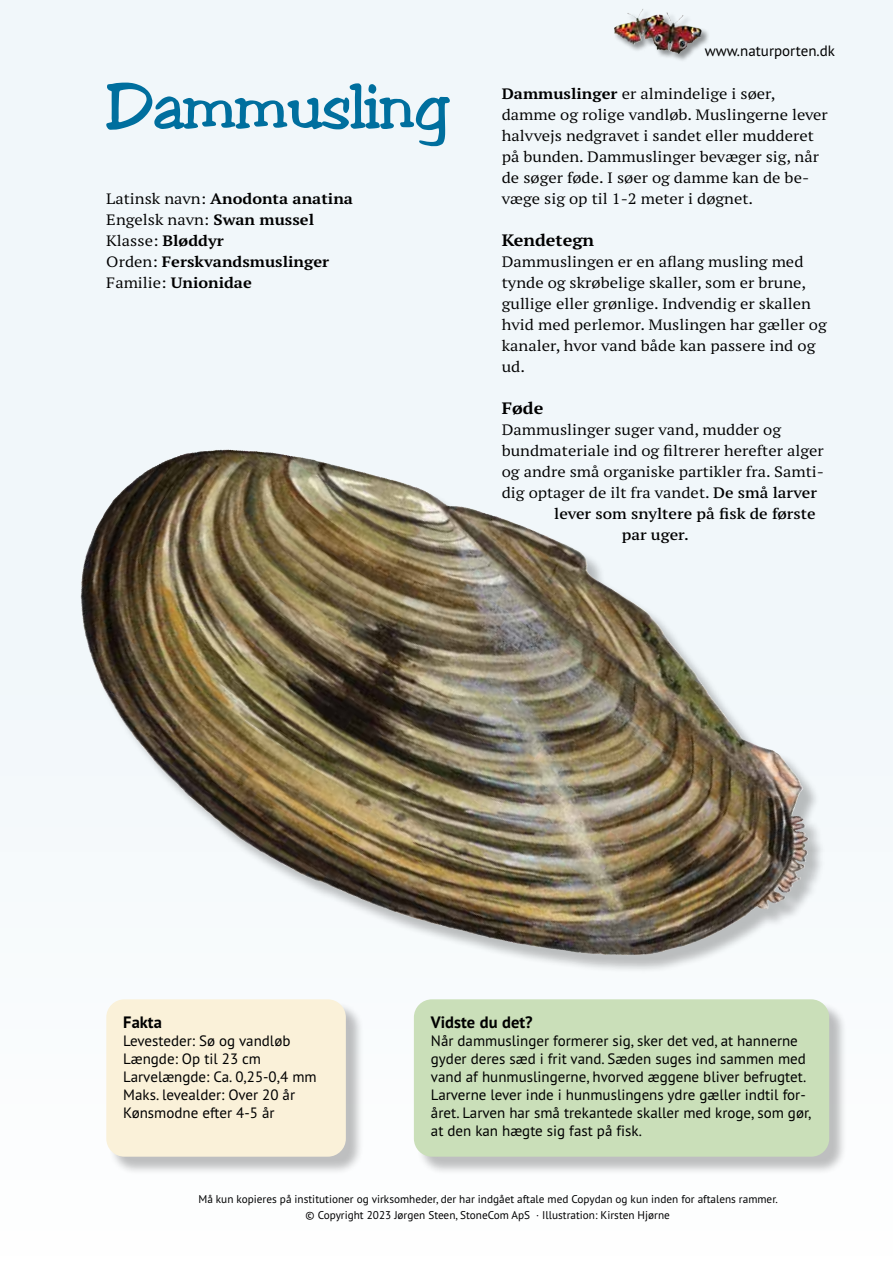
<style>
.page{position:relative;width:893px;height:1263px;background:#f1f7fa}
.page>*{position:absolute;margin:0;border:0;box-sizing:border-box;transform-origin:0 0}
.t1{font:60px "Toledo";letter-spacing:-.01em;color:#006f9e}
.t2{font:700 16.5px "PT Sans Pro";color:#000}
.t3{font:700 expanded 16.5px "PT Serif Pro";color:#000}
.t4{font:expanded 15px/21px "PT Serif Pro";color:#000}
.t5{font:15px/18px "PT Sans Pro";color:#000}
.t6{font:700 expanded 15px/21px "PT Serif Pro";color:#000}
.t7{font:600 expanded 15px "PT Serif Pro";color:#000}
.t8{font:11.25px/16.5px "PT Sans Pro";color:#000;text-align:center}
.s1{font-weight:400}
.s2{font-weight:700}
.s3{font-weight:600}
</style>
<div class="page">
<div style="left:614px;top:9px;width:96px;height:54px;background:#000;opacity:.4"></div>
<img style="left:614px;top:9px;width:58px;height:42px">
<div style="left:83px;top:452px;width:744px;height:522px;background:#000;opacity:.25"></div>
<img style="left:118px;top:450px;width:109px;height:45px">
<div style="left:109px;top:1002px;width:256px;height:173px;background:#000;opacity:.25"></div>
<div style="left:106px;top:999px;width:240px;height:158px;background:#faf1d9;border-radius:18px"></div>
<div style="left:416px;top:1002px;width:432px;height:173px;background:#000;opacity:.25"></div>
<div style="left:414px;top:999px;width:415px;height:158px;background:#cadfb9;border-radius:18px"></div>
<h1 class="t1" style="left:106px;top:69px;width:344px">Dammusling</h1>
<p class="t6" style="left:106px;top:187px;width:248px"><span class="s1">Latinsk navn:</span> Anodonta anatina<br><span class="s1">Engelsk navn:</span> Swan mussel<br><span class="s1">Klasse:</span> Bløddyr<br><span class="s1">Orden:</span> Ferskvandsmuslinger<br><span class="s1">Familie:</span> Unionidae</p>
<p class="t5" style="left:705px;top:41px;width:132px">www.naturporten.dk</p>
<p class="t4" style="left:502px;top:82px;width:328px"><span class="s2">Dammuslinger</span> er almindelige i søer, damme og rolige vandløb. Muslingerne lever halvvejs nedgravet i sandet eller mudderet på bunden. Dammuslinger bevæger sig, når de søger føde. I søer og damme kan de be&shy;væge sig op til 1-2 meter i døgnet.</p>
<p class="t3" style="left:502px;top:229px;width:94px">Kendetegn</p>
<p class="t4" style="left:502px;top:250px;width:326px">Dammuslingen er en aflang musling med tynde og skrøbelige skaller, som er brune, gullige eller grønlige. Indvendig er skallen hvid med perlemor. Muslingen har gæller og kanaler, hvor vand både kan passere ind og ud.</p>
<p class="t3" style="left:502px;top:397px;width:43px">Føde</p>
<p class="t4" style="left:502px;top:418px;width:281px">Dammuslinger suger vand, mudder og</p>
<p class="t4" style="left:502px;top:439px;width:323px">bundmateriale ind og filtrerer herefter alger</p>
<p class="t4" style="left:502px;top:460px;width:324px">og andre små organiske partikler fra. Samti-</p>
<p class="t4" style="left:502px;top:481px;width:317px">dig optager de ilt fra vandet. <span class="s3">De små larver</span></p>
<p class="t7" style="left:554px;top:503px;width:263px">lever som snyltere på fisk de første</p>
<p class="t7" style="left:622px;top:524px;width:69px">par uger.</p>
<p class="t2" style="left:123px;top:1012px;width:40px">Fakta</p>
<p class="t5" style="left:123px;top:1032px;width:195px">Levesteder: Sø og vandløb<br>Længde: Op til 23 cm<br>Larvelængde: Ca. 0,25-0,4 mm<br>Maks. levealder: Over 20 år<br>Kønsmodne efter 4-5 år</p>
<p class="t2" style="left:431px;top:1012px;width:103px">Vidste du det?</p>
<p class="t5" style="left:431px;top:1032px;width:382px">Når dammuslinger formerer sig, sker det ved, at hannerne gyder deres sæd i frit vand. Sæden suges ind sammen med vand af hunmuslingerne, hvorved æggene bliver befrugtet.<br>Larverne lever inde i hunmuslingens ydre gæller indtil for&shy;året. Larven har små trekantede skaller med kroge, som gør, at den kan hægte sig fast på fisk.</p>
<p class="t8" style="left:198px;top:1190px;width:581px">Må kun kopieres på institutioner og virksomheder, der har indgået aftale med Copydan og kun inden for aftalens rammer. © Copyright 2023 Jørgen Steen, StoneCom ApS · Illustration: Kirsten Hjørne</p>
</div>
